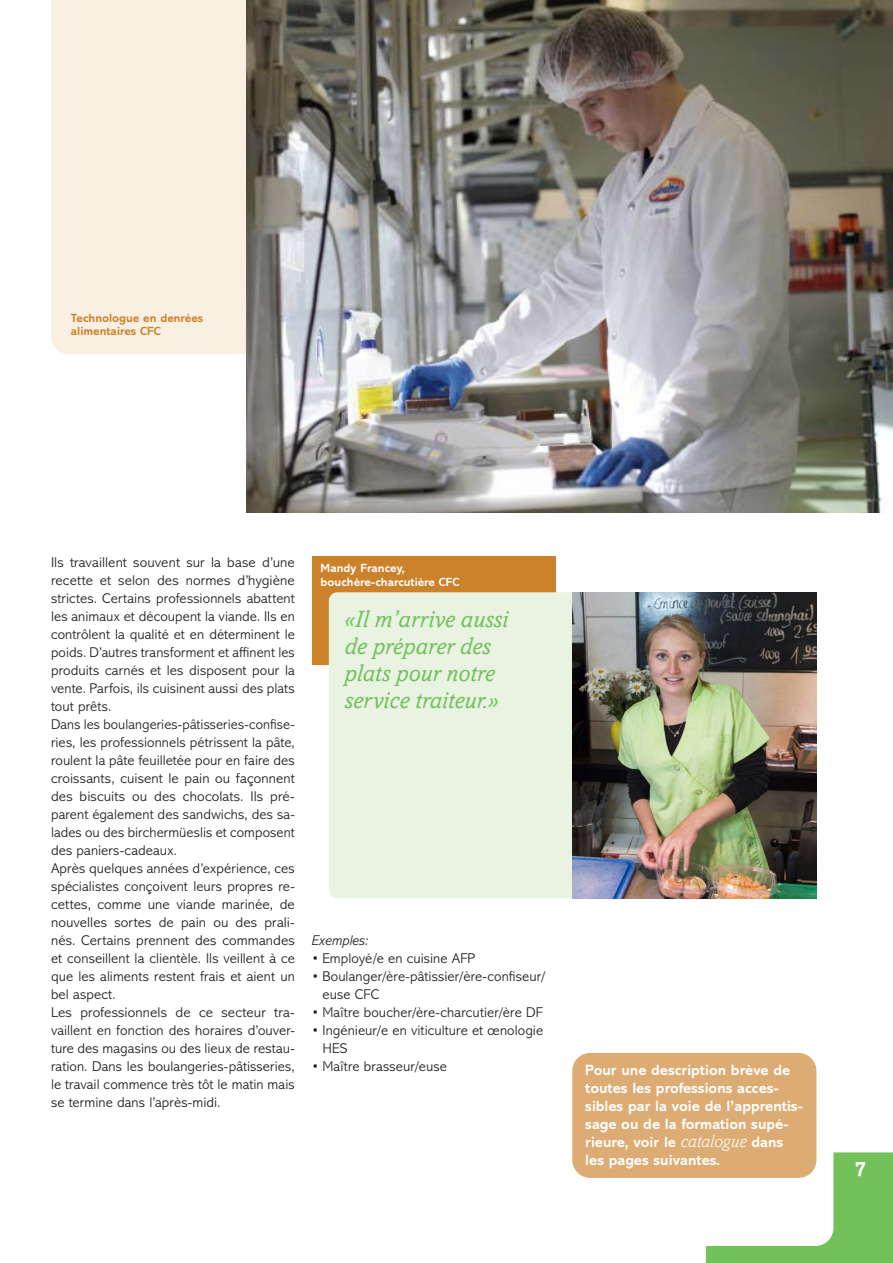
<style>
.page{position:relative;width:893px;height:1263px;background:#fff}
.page>*{position:absolute;margin:0;border:0;box-sizing:border-box;transform-origin:0 0}
.t1{font:italic 24px/27px "Amasis MT Pro";color:#72c15b}
.t2{font:700 21px "Amasis MT Pro";color:#fff}
.t3{font:700 15px/18px "Abadi MT Pro";color:#fff}
.t4{font:300 14.25px/18px "Abadi MT Pro";letter-spacing:.005em;color:#231f20}
.t5{font:italic 300 14.25px "Abadi MT Pro";color:#231f20}
.t6{font:700 12px/13.5px "Abadi MT Pro";color:#fff}
.t7{font:700 12px/13.5px "Abadi MT Pro";color:#cc822a}
.s1{font-family:"Amasis MT Pro";font-weight:300;font-style:italic;font-size:18px}
</style>
<div class="page">
<svg style="left:706px;top:1152px;width:187px;height:111px"></svg>
<div style="left:51px;top:0;width:196px;height:354px;background:#f9efe2"></div>
<div style="left:572px;top:1053px;width:244px;height:125px;background:#ddac74;border-radius:18px"></div>
<img style="left:247px;top:0;width:646px;height:513px">
<div style="left:312px;top:556px;width:244px;height:108px;background:#cc822a"></div>
<div style="left:329px;top:592px;width:302px;height:306px;background:#e8f3e2;border-radius:9px"></div>
<img style="left:573px;top:592px;width:243px;height:306px">
<p class="t7" style="left:71px;top:311px;width:134px">Technologue en denrées alimentaires CFC</p>
<p class="t4" style="left:51px;top:553px;width:245px">Ils travaillent souvent sur la base d’une recette et selon des normes d’hygiène strictes. Certains professionnels abattent les animaux et découpent la viande. Ils en contrôlent la qualité et en déterminent le poids. D’autres transforment et affinent les produits carnés et les disposent pour la vente. Parfois, ils cuisinent aussi des plats tout prêts.<br>Dans les boulangeries-pâtisseries-confise&shy;ries, les professionnels pétrissent la pâte, roulent la pâte feuilletée pour en faire des croissants, cuisent le pain ou façonnent des biscuits ou des chocolats. Ils pré&shy;parent également des sandwichs, des sa&shy;lades ou des birchermüeslis et composent des paniers-cadeaux.<br>Après quelques années d’expérience, ces spécialistes conçoivent leurs propres re&shy;cettes, comme une viande marinée, de nouvelles sortes de pain ou des prali&shy;nés. Certains prennent des commandes et conseillent la clientèle. Ils veillent à ce que les aliments restent frais et aient un bel aspect.<br>Les professionnels de ce secteur tra&shy;vaillent en fonction des horaires d’ouver&shy;ture des magasins ou des lieux de restau&shy;ration. Dans les boulangeries-pâtisseries, le travail commence très tôt le matin mais se termine dans l’après-midi.</p>
<p class="t6" style="left:321px;top:561px;width:140px">Mandy Francey, bouchère-charcutière CFC</p>
<h1 class="t1" style="left:344px;top:605px;width:165px">«Il m’arrive aussi de préparer des plats pour notre service traiteur.»</h1>
<p class="t5" style="left:312px;top:932px;width:58px">Exemples:</p>
<p class="t4" style="left:312px;top:949px;width:165px">• Employé/e en cuisine AFP</p>
<p class="t4" style="left:322px;top:967px;width:225px;text-indent:-11px">• Boulanger/ère-pâtissier/ère-confiseur/ euse CFC</p>
<p class="t4" style="left:312px;top:1003px;width:233px">• Maître boucher/ère-charcutier/ère DF</p>
<p class="t4" style="left:322px;top:1021px;width:222px;text-indent:-11px">• Ingénieur/e en viticulture et œnologie<br>HES</p>
<p class="t4" style="left:312px;top:1057px;width:137px">• Maître brasseur/euse</p>
<p class="t3" style="left:585px;top:1061px;width:219px">Pour une description brève de toutes les professions acces&shy;sibles par la voie de l’apprentis&shy;sage ou de la formation supé&shy;rieure, voir le <span class="s1">catalogue</span> dans les pages suivantes.</p>
<h2 class="t2" style="left:854px;top:1156px;width:13px">7</h2>
</div>
